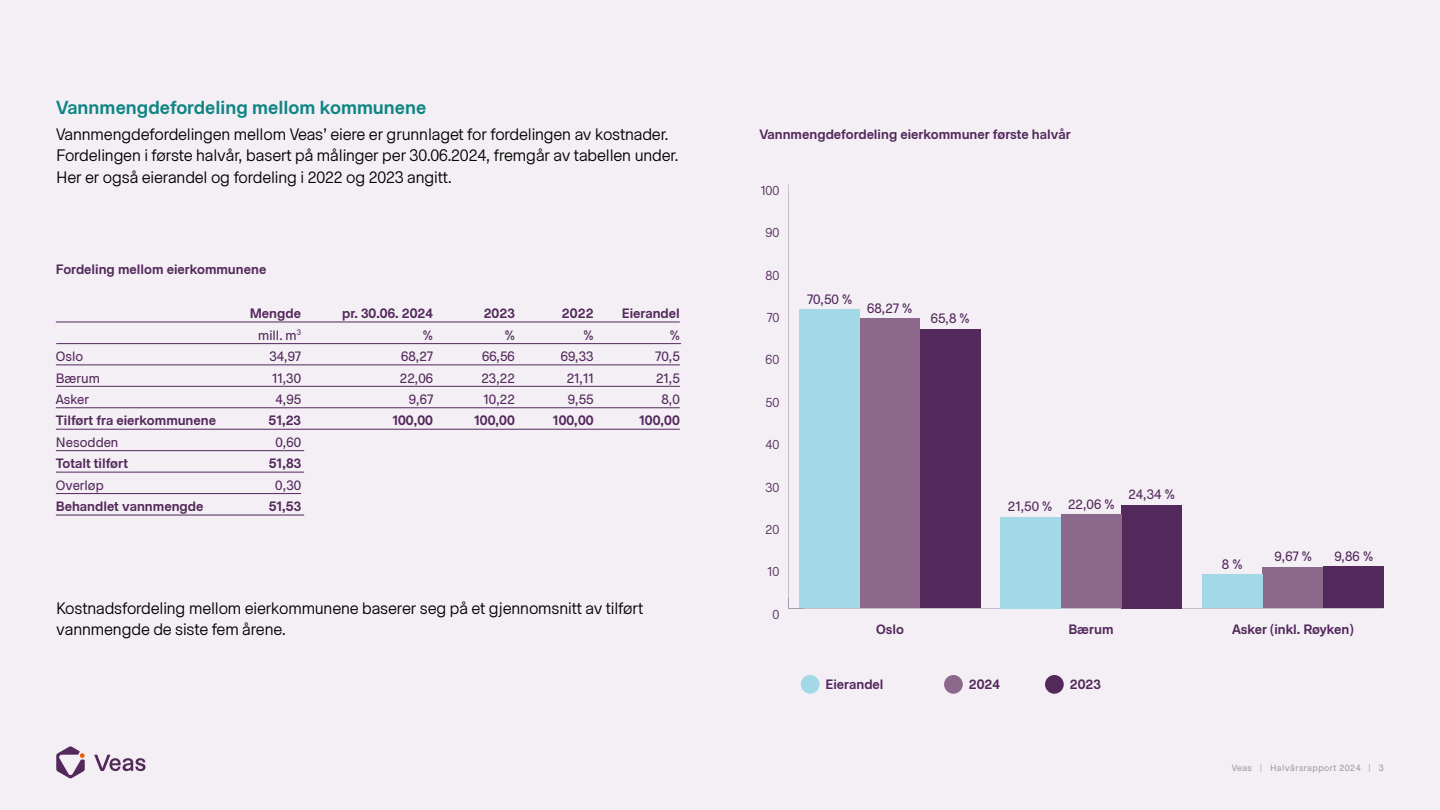
<style>
.page{position:relative;width:1440px;height:810px;background:#f3eff4}
.page>*{position:absolute;margin:0;border:0;box-sizing:border-box;transform-origin:0 0}
.t1{font:600 18.75px "Arco Perpetuo Pro";color:#0e8584}
.t2{font:300 16.5px/21.8px "Arco Perpetuo Pro";letter-spacing:-.01em;color:#000}
.t3{font:600 13.5px "Arco Perpetuo Pro";color:#53285b}
.t4{font:13.5px "Arco Perpetuo Pro";color:#53285b}
.t5{font:300 12.9px "Arco Perpetuo Pro";color:#53285b}
.t6{font:9px "Arco Perpetuo Pro";letter-spacing:.05em;color:#9d9d9c}
</style>
<div class="page">
<div style="left:920px;top:329px;width:60px;height:279px;background:#53285b"></div>
<div style="left:1122px;top:505px;width:60px;height:103px;background:#53285b"></div>
<div style="left:1323px;top:566px;width:61px;height:42px;background:#53285b"></div>
<div style="left:859px;top:319px;width:61px;height:289px;background:#8c698c"></div>
<div style="left:1061px;top:515px;width:61px;height:93px;background:#8c698c"></div>
<div style="left:1263px;top:567px;width:60px;height:41px;background:#8c698c"></div>
<div style="left:799px;top:309px;width:60px;height:299px;background:#a3d8e7"></div>
<div style="left:1001px;top:517px;width:60px;height:91px;background:#a3d8e7"></div>
<div style="left:1202px;top:574px;width:61px;height:34px;background:#a3d8e7"></div>
<svg style="left:94px;top:755px;width:52px;height:16px"></svg>
<svg style="left:56px;top:746px;width:29px;height:32px"></svg>
<div style="left:1045px;top:675px;width:19px;height:19px;background:#53285b;border-radius:50%"></div>
<div style="left:944px;top:675px;width:19px;height:19px;background:#8c698c;border-radius:50%"></div>
<div style="left:801px;top:675px;width:19px;height:19px;background:#a3d8e7;border-radius:50%"></div>
<hr style="left:56px;top:322px;width:624px;height:1px;background:#53285b">
<hr style="left:56px;top:365px;width:624px;height:1px;background:#53285b">
<hr style="left:56px;top:386px;width:624px;height:1px;background:#53285b">
<hr style="left:56px;top:408px;width:624px;height:1px;background:#53285b">
<hr style="left:56px;top:429px;width:624px;height:1px;background:#53285b">
<hr style="left:56px;top:451px;width:248px;height:1px;background:#53285b">
<hr style="left:56px;top:472px;width:248px;height:1px;background:#53285b">
<hr style="left:56px;top:493px;width:245px;height:1px;background:#53285b">
<hr style="left:56px;top:515px;width:248px;height:1px;background:#53285b">
<hr style="left:56px;top:343px;width:625px;height:1px;background:#53285b">
<p class="t1" style="left:56px;top:98px;width:371px">Vannmengdefordeling mellom kommunene</p>
<p class="t2" style="left:56px;top:124px;width:624px">Vannmengdefordelingen mellom Veas’ eiere er grunnlaget for fordelingen av kostnader.<br>Fordelingen i første halvår, basert på målinger per 30.06.2024, fremgår av tabellen under.<br>Her er også eierandel og fordeling i 2022 og 2023 angitt.</p>
<p class="t3" style="left:56px;top:262px;width:212px">Fordeling mellom eierkommunene</p>
<p class="t3" style="left:250px;top:306px;width:53px">Mengde</p>
<p class="t3" style="left:342px;top:306px;width:92px">pr. 30.06. 2024</p>
<p class="t3" style="left:484px;top:306px;width:33px">2023</p>
<p class="t3" style="left:562px;top:306px;width:33px">2022</p>
<p class="t3" style="left:622px;top:306px;width:59px">Eierandel</p>
<p class="t4" style="left:258px;top:328px;width:44px">mill. m<sup>3</sup></p>
<p class="t4" style="left:423px;top:328px;width:12px">%</p>
<p class="t4" style="left:505px;top:328px;width:12px">%</p>
<p class="t4" style="left:583px;top:328px;width:12px">%</p>
<p class="t4" style="left:670px;top:328px;width:12px">%</p>
<p class="t4" style="left:56px;top:349px;width:29px">Oslo</p>
<p class="t4" style="left:269px;top:349px;width:33px">34,97</p>
<p class="t4" style="left:401px;top:349px;width:33px">68,27</p>
<p class="t4" style="left:482px;top:349px;width:34px">66,56</p>
<p class="t4" style="left:561px;top:349px;width:34px">69,33</p>
<p class="t4" style="left:655px;top:349px;width:26px">70,5</p>
<p class="t4" style="left:56px;top:371px;width:46px">Bærum</p>
<p class="t4" style="left:272px;top:371px;width:30px">11,30</p>
<p class="t4" style="left:400px;top:371px;width:35px">22,06</p>
<p class="t4" style="left:482px;top:371px;width:35px">23,22</p>
<p class="t4" style="left:567px;top:371px;width:28px">21,11</p>
<p class="t4" style="left:656px;top:371px;width:25px">21,5</p>
<p class="t4" style="left:56px;top:392px;width:35px">Asker</p>
<p class="t4" style="left:276px;top:392px;width:27px">4,95</p>
<p class="t4" style="left:409px;top:392px;width:26px">9,67</p>
<p class="t4" style="left:484px;top:392px;width:33px">10,22</p>
<p class="t4" style="left:568px;top:392px;width:27px">9,55</p>
<p class="t4" style="left:661px;top:392px;width:20px">8,0</p>
<p class="t3" style="left:56px;top:414px;width:162px">Tilført fra eierkommunene</p>
<p class="t3" style="left:269px;top:414px;width:34px">51,23</p>
<p class="t3" style="left:392px;top:414px;width:42px">100,00</p>
<p class="t3" style="left:474px;top:414px;width:42px">100,00</p>
<p class="t3" style="left:553px;top:414px;width:42px">100,00</p>
<p class="t3" style="left:639px;top:414px;width:42px">100,00</p>
<p class="t4" style="left:56px;top:435px;width:64px">Nesodden</p>
<p class="t4" style="left:275px;top:435px;width:27px">0,60</p>
<p class="t3" style="left:56px;top:457px;width:74px">Totalt tilført</p>
<p class="t3" style="left:269px;top:457px;width:34px">51,83</p>
<p class="t4" style="left:56px;top:478px;width:49px">Overløp</p>
<p class="t4" style="left:275px;top:478px;width:27px">0,30</p>
<p class="t3" style="left:56px;top:500px;width:149px">Behandlet vannmengde</p>
<p class="t3" style="left:269px;top:500px;width:34px">51,53</p>
<p class="t2" style="left:56px;top:598px;width:589px">Kostnadsfordeling mellom eierkommunene baserer seg på et gjennomsnitt av tilført vannmengde de siste fem årene.</p>
<p class="t3" style="left:759px;top:127px;width:313px">Vannmengdefordeling eierkommuner første halvår</p>
<p class="t5" style="left:761px;top:184px;width:20px">100</p>
<p class="t5" style="left:766px;top:226px;width:15px">90</p>
<p class="t5" style="left:766px;top:268px;width:15px">80</p>
<p class="t5" style="left:767px;top:311px;width:14px">70</p>
<p class="t5" style="left:766px;top:353px;width:15px">60</p>
<p class="t5" style="left:766px;top:396px;width:15px">50</p>
<p class="t5" style="left:766px;top:438px;width:15px">40</p>
<p class="t5" style="left:766px;top:480px;width:15px">30</p>
<p class="t5" style="left:766px;top:523px;width:15px">20</p>
<p class="t5" style="left:768px;top:565px;width:13px">10</p>
<p class="t5" style="left:772px;top:608px;width:8px">0</p>
<p class="t4" style="left:807px;top:292px;width:47px">70,50 %</p>
<p class="t4" style="left:867px;top:302px;width:47px">68,27 %</p>
<p class="t4" style="left:931px;top:311px;width:40px">65,8 %</p>
<p class="t4" style="left:1008px;top:498px;width:108px">21,50 % 22,06 %</p>
<p class="t4" style="left:1128px;top:487px;width:48px">24,34 %</p>
<p class="t4" style="left:1222px;top:557px;width:22px">8 %</p>
<p class="t4" style="left:1275px;top:550px;width:39px">9,67 %</p>
<p class="t4" style="left:1334px;top:549px;width:40px">9,86 %</p>
<p class="t3" style="left:876px;top:622px;width:29px">Oslo</p>
<p class="t3" style="left:1068px;top:622px;width:47px">Bærum</p>
<p class="t3" style="left:1232px;top:622px;width:123px">Asker (inkl. Røyken)</p>
<p class="t3" style="left:826px;top:677px;width:59px">Eierandel</p>
<p class="t3" style="left:969px;top:677px;width:33px">2024</p>
<p class="t3" style="left:1070px;top:677px;width:33px">2023</p>
<p class="t6" style="left:1232px;top:763px;width:154px">Veas | Halvårsrapport 2024 | 3</p>
</div>
